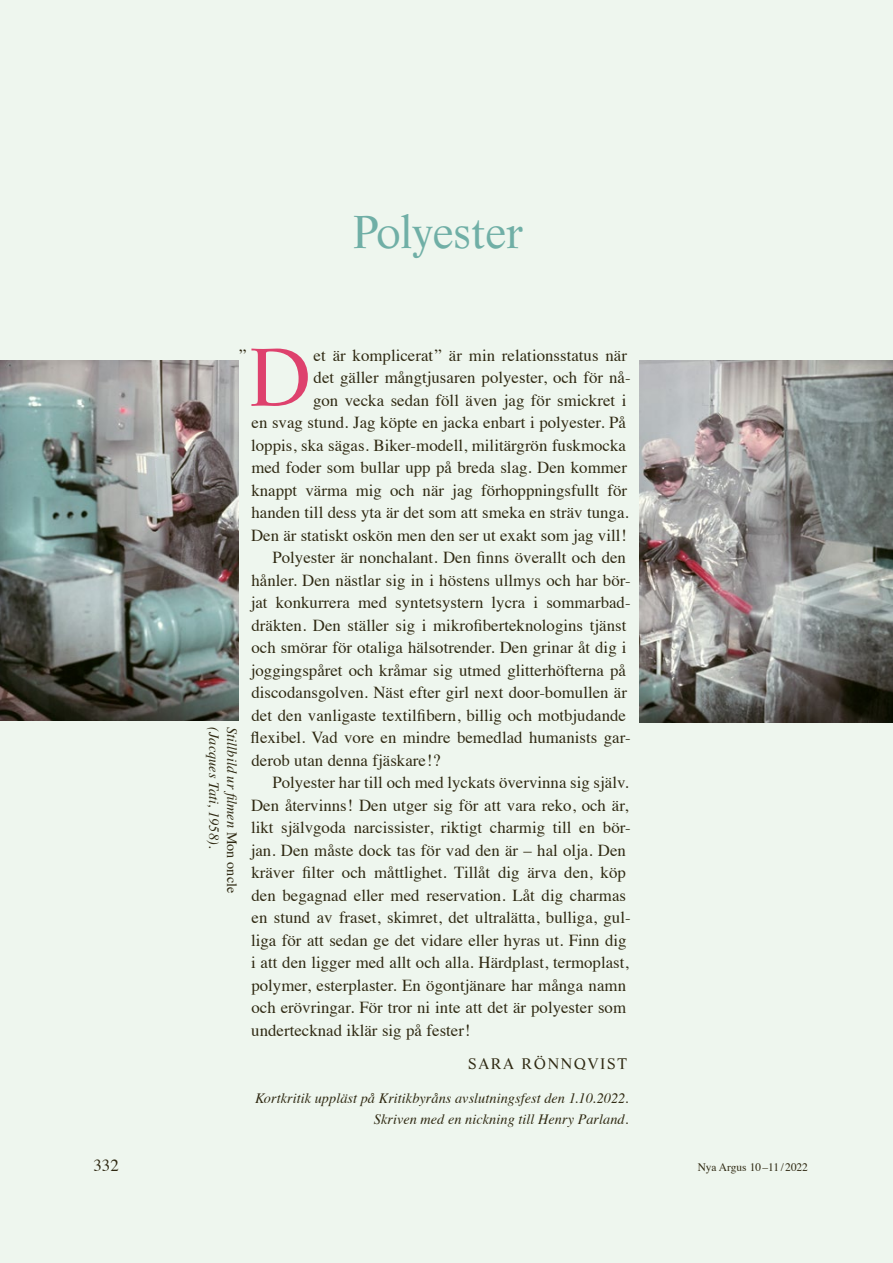
<style>
.page{position:relative;width:893px;height:1263px;background:#eef6ee}
.page>*{position:absolute;margin:0;border:0;box-sizing:border-box;transform-origin:0 0}
.anfang{font:79.8px "Life";color:#de416d}
.rubrik{font:45px "Life";letter-spacing:-.01em;color:#70afa6}
.bröd_indrag{font:16.8px/22.5px "Times";color:#2f2912}
.anfang-2{font:16.8px/22.5px "Times";color:#2f2912;text-align:right}
.bröd{font:16.8px "Times";color:#2f2912}
.skribent{font:15px "Life";letter-spacing:.11em;color:#2f2912}
.upplysn__efter_text{font:italic 14.25px/21px "Times";letter-spacing:.005em;color:#2f2912;text-align:right}
.bildtext{font:italic 14.25px/18px "Times";letter-spacing:.005em;color:#2f2912}
.t1{font:11.4px "Times";color:#2f2912}
.s1{font-style:normal}
</style>
<div class="page">
<img style="left:0;top:361px;width:238px;height:360px">
<img style="left:639px;top:361px;width:254px;height:362px">
<p class="rubrik" style="left:353px;top:204px;width:172px">Polyester</p>
<p class="anfang" style="left:248px;top:329px;width:65px">D</p>
<p class="anfang-2" style="left:251px;top:342px;width:381px">et är komplicerat” är min relationsstatus när<br>det gäller mångtjusaren polyester, och för nå-<br>gon vecka sedan föll även jag för smickret i<br>en svag stund. Jag köpte en jacka enbart i polyester. På loppis, ska sägas. Biker-modell, militärgrön fuskmocka med foder som bullar upp på breda slag. Den kommer knappt värma mig och när jag förhoppningsfullt för handen till dess yta är det som att smeka en sträv tunga.<br>Den är statiskt oskön men den ser ut exakt som jag vill!</p>
<p class="bröd_indrag" style="left:251px;top:545px;width:381px;text-indent:22px">Polyester är nonchalant. Den finns överallt och den hånler. Den nästlar sig in i höstens ullmys och har bör&shy;jat konkurrera med syntetsystern lycra i sommarbad&shy;dräkten. Den ställer sig i mikrofiberteknologins tjänst och smörar för otaliga hälsotrender. Den grinar åt dig i joggingspåret och kråmar sig utmed glitterhöfterna på discodansgolven. Näst efter girl next door-bomullen är det den vanligaste textilfibern, billig och motbjudande flexibel. Vad vore en mindre bemedlad humanists gar&shy;derob utan denna fjäskare!?</p>
<p class="bröd_indrag" style="left:251px;top:770px;width:381px;text-indent:22px">Polyester har till och med lyckats övervinna sig själv.<br>Den återvinns! Den utger sig för att vara reko, och är, likt självgoda narcissister, riktigt charmig till en bör&shy;jan. Den måste dock tas för vad den är – hal olja. Den kräver filter och måttlighet. Tillåt dig ärva den, köp den begagnad eller med reservation. Låt dig charmas en stund av fraset, skimret, det ultralätta, bulliga, gul&shy;liga för att sedan ge det vidare eller hyras ut. Finn dig i att den ligger med allt och alla. Härdplast, termoplast, polymer, esterplaster. En ögontjänare har många namn och erövringar. För tror ni inte att det är polyester som undertecknad iklär sig på fester!</p>
<p class="skribent" style="left:468px;top:1055px;width:160px">SARA RÖNNQVIST</p>
<p class="upplysn__efter_text" style="left:255px;top:1087px;width:375px">Kortkritik uppläst på Kritikbyråns avslutningsfest den 1.10.2022.<br>Skriven med en nickning till Henry Parland.</p>
<p class="bröd" style="left:239px;top:339px;width:9px">”</p>
<p class="bildtext" style="left:242px;top:727px;width:168px;rotate:90deg">Stillbild ur filmen <span class="s1">Mon oncle </span>(Jacques Tati, 1958).</p>
<p class="bröd" style="left:94px;top:1149px;width:27px">332</p>
<p class="t1" style="left:698px;top:1156px;width:111px">Nya Argus 10–11 / 2022</p>
</div>
